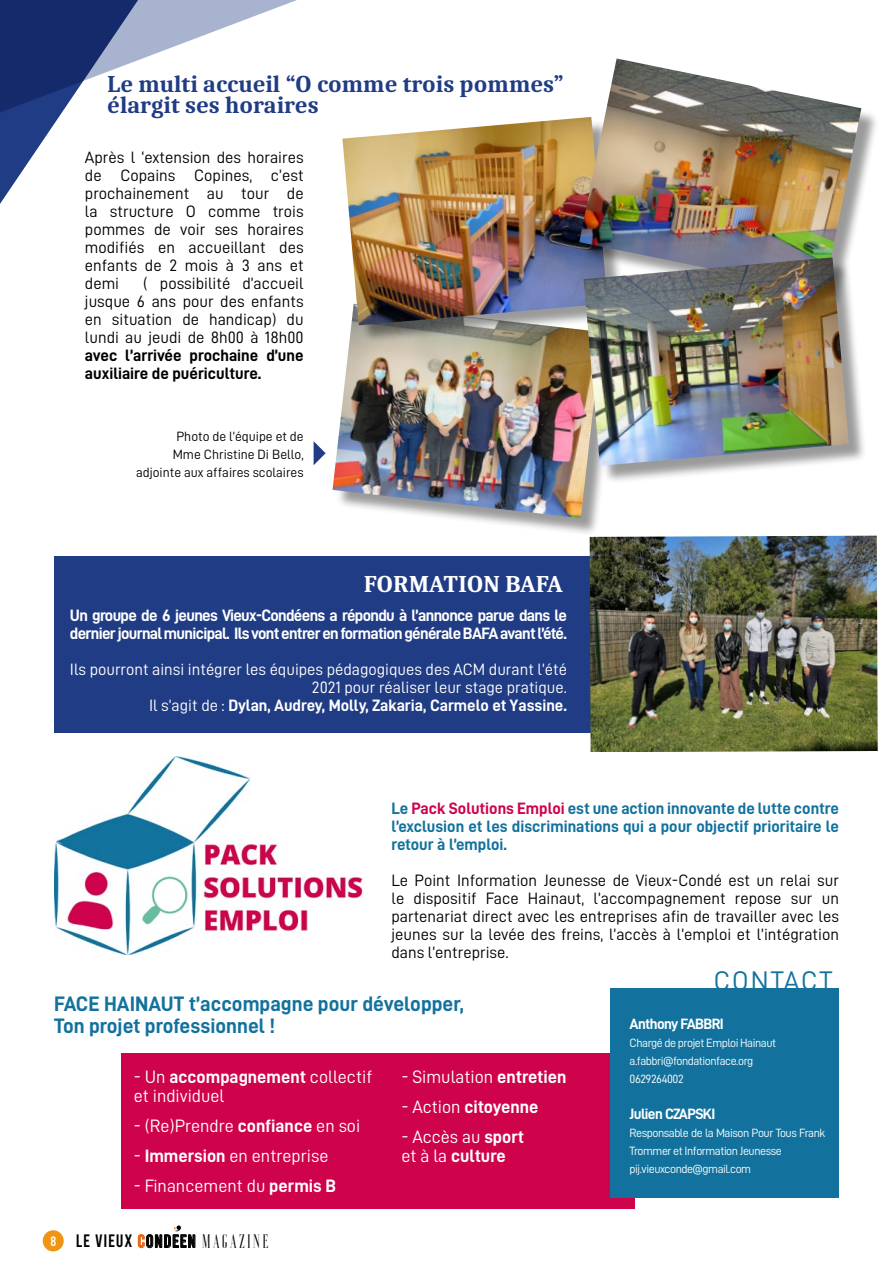
<style>
.page{position:relative;width:893px;height:1263px;background:#fff}
.page>*{position:absolute;margin:0;border:0;box-sizing:border-box;transform-origin:0 0}
.t1{font:27px "D DIN";letter-spacing:.075em;color:#12729d}
.t2{font:700 24px/21px "Caladea";color:#203c84}
.t3{font:700 24px "Caladea";color:#fff}
.t4{font:21px/22.5px "D DIN Bold";color:#12729d}
.t5{font:18px "D DIN";color:#fff}
.t6{font:18px "D DIN Bold";color:#fff}
.t7{font:17.85px "Bebas";letter-spacing:.04em;color:#000}
.t8{font:16.5px/18px "D DIN";color:#000;text-align:justify}
.t9{font:16.5px/18px "D DIN Bold";letter-spacing:-.04em;color:#fff}
.t10{font:16.5px/18px "D DIN Bold";color:#12729d;text-align:justify}
.t11{font:16.5px/18px "D DIN";color:#fff;text-align:right}
.t12{font:16.5px "D DIN Bold";color:#fff}
.t13{font:16.5px/18px "D DIN Bold";color:#000}
.t14{font:15px "D DIN Bold";letter-spacing:-.04em;color:#fff}
.t15{font:13.5px/18px "D DIN";color:#000;text-align:right}
.t16{font:12px/18px "D DIN";letter-spacing:-.04em;color:#fff}
.s1{font-family:"D DIN"}
.s2{color:#cf024c}
.s3{font-family:"D DIN Bold"}
.s4{font-size:13.5px;color:#fff}
.s5{color:#eb600a}
.s6{font-family:"Aguero Serif Free";font-size:19.5px}
</style>
<div class="page">
<div style="left:43px;top:1230px;width:21px;height:21px;background:#f09414;border-radius:50%"></div>
<svg style="left:174px;top:1225px;width:7px;height:7px"></svg>
<div style="left:122px;top:1053px;width:512px;height:156px;background:#cf024c"></div>
<img style="left:54px;top:756px;width:309px;height:198px">
<div style="left:54px;top:557px;width:670px;height:176px;background:#203c84"></div>
<svg style="left:0;top:0;width:297px;height:204px"></svg>
<img style="left:590px;top:536px;width:288px;height:216px">
<div style="left:610px;top:988px;width:229px;height:210px;background:#12729d"></div>
<div style="left:335px;top:306px;width:285px;height:230px;background:#000;opacity:.4"></div>
<img style="left:332px;top:306px;width:270px;height:212px">
<div style="left:345px;top:120px;width:281px;height:224px;background:#000;opacity:.4"></div>
<img style="left:342px;top:118px;width:242px;height:207px">
<div style="left:582px;top:61px;width:297px;height:249px;background:#000;opacity:.4"></div>
<img style="left:579px;top:58px;width:282px;height:234px">
<svg style="left:314px;top:441px;width:12px;height:24px"></svg>
<div style="left:586px;top:260px;width:281px;height:224px;background:#000;opacity:.4"></div>
<img style="left:584px;top:257px;width:265px;height:209px">
<h2 class="t2" style="left:107px;top:73px;width:458px">Le multi accueil “O comme trois pommes” élargit ses horaires</h2>
<p class="t8" style="left:85px;top:148px;width:220px">Après l ‘extension des horaires de Copains Copines, c’est prochainement au tour de la structure O comme trois pommes de voir ses horaires modifiés en accueillant des enfants de 2 mois à 3 ans et demi</p>
<p class="t8" style="left:85px;top:274px;width:220px;text-indent:58px">( possibilité d’accueil jusque 6 ans pour des enfants en situation de handicap) du lundi au jeudi de 8h00 à 18h00</p>
<p class="t13" style="left:85px;top:346px;width:220px">avec l’arrivée prochaine d’une auxiliaire de puériculture.</p>
<p class="t15" style="left:136px;top:427px;width:169px">Photo de l’équipe et de<br>Mme Christine Di Bello, adjointe aux affaires scolaires</p>
<h2 class="t3" style="left:364px;top:569px;width:201px">FORMATION BAFA</h2>
<p class="t9" style="left:70px;top:606px;width:499px">Un groupe de 6 jeunes Vieux-Condéens a répondu à l’annonce parue dans le dernier journal municipal. Ils vont entrer en formation générale BAFA avant l’été.</p>
<p class="t11" style="left:70px;top:660px;width:499px">Ils pourront ainsi intégrer les équipes pédagogiques des ACM durant l’été<br>2021 pour réaliser leur stage pratique.</p>
<p class="t12" style="left:149px;top:696px;width:420px"><span class="s1">Il s’agit de :</span> Dylan, Audrey, Molly, Zakaria, Carmelo et Yassine.</p>
<p class="t10" style="left:392px;top:799px;width:449px">Le <span class="s2">Pack Solutions Emploi</span> est une action innovante de lutte contre l’exclusion et les discriminations qui a pour objectif prioritaire le retour à l’emploi.</p>
<p class="t8" style="left:392px;top:871px;width:449px">Le Point Information Jeunesse de Vieux-Condé est un relai sur le dispositif Face Hainaut, l’accompagnement repose sur un partenariat direct avec les entreprises afin de travailler avec les jeunes sur la levée des freins, l’accès à l’emploi et l’intégration dans l’entreprise.</p>
<p class="t4" style="left:54px;top:992px;width:411px">FACE HAINAUT t’accompagne pour développer,<br>Ton projet professionnel !</p>
<p class="t6" style="left:134px;top:1066px;width:240px"><span class="s1">- Un</span> accompagnement <span class="s1">collectif</span></p>
<p class="t5" style="left:134px;top:1086px;width:92px">et individuel</p>
<p class="t5" style="left:134px;top:1116px;width:228px">- (Re)Prendre <span class="s3">confiance</span> en soi</p>
<p class="t5" style="left:134px;top:1146px;width:196px">- <span class="s3">Immersion</span> en entreprise</p>
<p class="t5" style="left:134px;top:1176px;width:204px">- Financement du <span class="s3">permis B</span></p>
<h1 class="t1" style="left:714px;top:966px;width:120px">CONTACT</h1>
<p class="t14" style="left:630px;top:1016px;width:96px">Anthony FABBRI</p>
<p class="t16" style="left:630px;top:1034px;width:148px">Chargé de projet Emploi Hainaut a.fabbri@fondationface.org<br>0629264002</p>
<p class="t14" style="left:630px;top:1106px;width:87px">Julien CZAPSKI</p>
<p class="t16" style="left:630px;top:1124px;width:197px">Responsable de la Maison Pour Tous Frank<br>Trommer et Information Jeunesse pij.vieuxconde@gmail.com</p>
<p class="t5" style="left:401px;top:1067px;width:166px">- Simulation <span class="s3">entretien</span></p>
<p class="t6" style="left:401px;top:1096px;width:139px"><span class="s1">- Action</span> citoyenne</p>
<p class="t5" style="left:401px;top:1127px;width:124px">- Accès au <span class="s3">sport</span></p>
<p class="t6" style="left:401px;top:1146px;width:106px"><span class="s1">et à la</span> culture</p>
<p class="t7" style="left:50px;top:1232px;width:220px"><span class="s4">8</span> LE VIEUX <span class="s5">C</span>ONDEEN <span class="s6">MAGAZINE</span></p>
</div>
